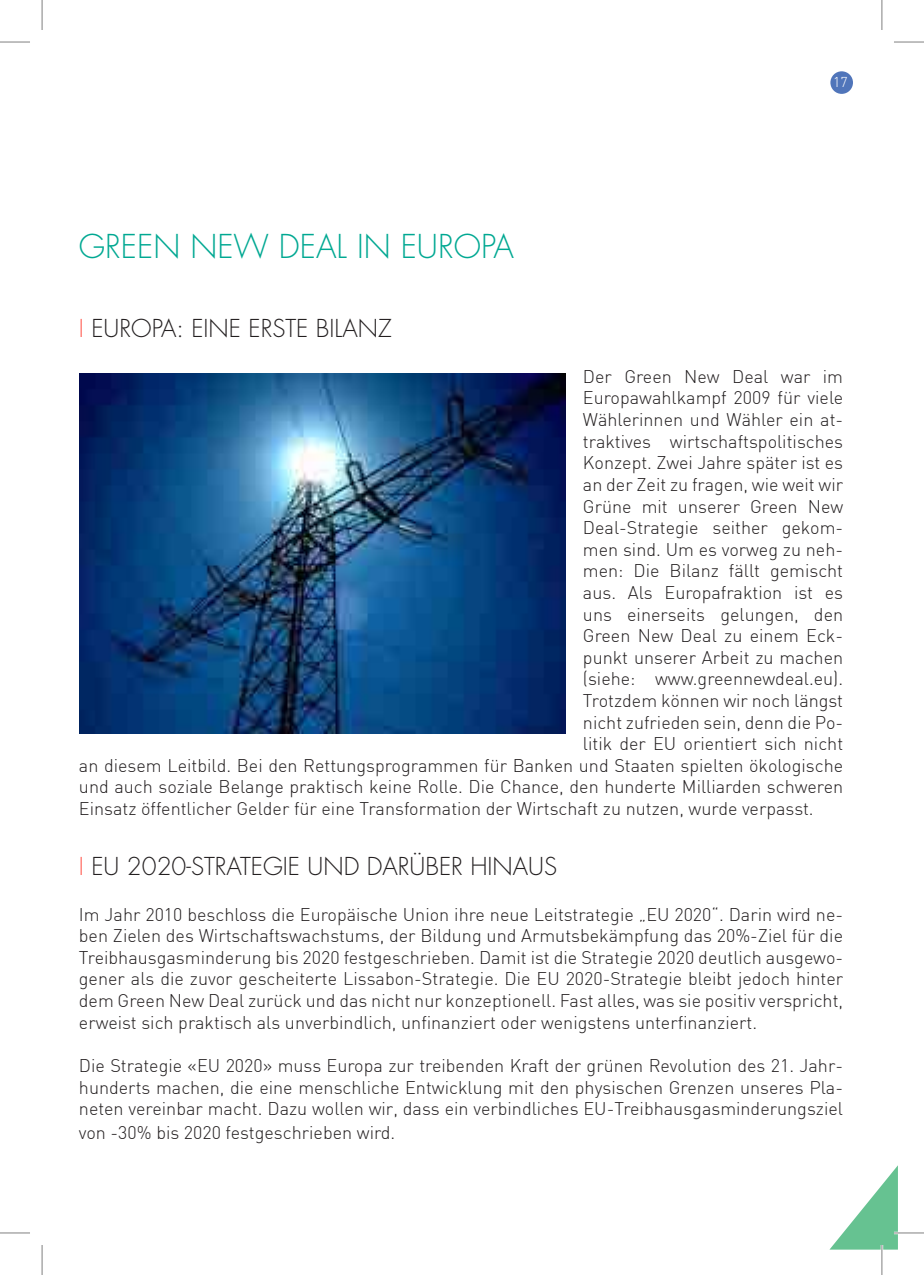
<style>
.page{position:relative;width:924px;height:1275px;background:#fff}
.page>*{position:absolute;margin:0;border:0;box-sizing:border-box;transform-origin:0 0}
.t1{font:300 32px "Futura Std";color:#00a892}
.t2{font:300 24px "Futura Std";color:#231f20}
.t3{font:300 18px/21.6px "DIN";color:#231f20;text-align:justify}
.t4{font:300 14px "DIN";color:#fff}
.s1{color:#ff6056}
</style>
<div class="page">
<img style="left:80px;top:373px;width:485px;height:360px">
<div style="left:830px;top:71px;width:22px;height:23px;background:#5075ba;border-radius:50%"></div>
<svg style="left:830px;top:1166px;width:67px;height:83px"></svg>
<hr style="left:893px;top:1231px;width:30px;height:3px;background:#fff">
<hr style="left:880px;top:1245px;width:2px;height:30px;background:#fff">
<hr style="left:881px;top:0;width:1px;height:30px;background:#000">
<hr style="left:42px;top:0;width:1px;height:30px;background:#000">
<hr style="left:893px;top:42px;width:30px;height:1px;background:#000">
<hr style="left:0;top:42px;width:30px;height:1px;background:#000">
<hr style="left:893px;top:1232px;width:30px;height:1px;background:#000">
<hr style="left:0;top:1232px;width:30px;height:1px;background:#000">
<hr style="left:881px;top:1245px;width:1px;height:30px;background:#000">
<hr style="left:42px;top:1245px;width:1px;height:30px;background:#000">
<h1 class="t1" style="left:79px;top:227px;width:436px">GREEN NEW DEAL IN EUROPA</h1>
<h2 class="t2" style="left:79px;top:314px;width:314px"><span class="s1">I</span> EUROPA: EINE ERSTE BILANZ</h2>
<p class="t4" style="left:832px;top:73px;width:16px">17</p>
<p class="t3" style="left:582px;top:365px;width:261px">Der Green New Deal war im</p>
<p class="t3" style="left:582px;top:387px;width:261px">Europawahlkampf 2009 für viele</p>
<p class="t3" style="left:582px;top:408px;width:261px">Wählerinnen und Wähler ein at-</p>
<p class="t3" style="left:582px;top:430px;width:261px">traktives wirtschaftspolitisches</p>
<p class="t3" style="left:582px;top:452px;width:261px">Konzept. Zwei Jahre später ist es</p>
<p class="t3" style="left:582px;top:473px;width:261px">an der Zeit zu fragen, wie weit wir</p>
<p class="t3" style="left:582px;top:495px;width:261px">Grüne mit unserer Green New</p>
<p class="t3" style="left:582px;top:516px;width:261px">Deal-Strategie seither gekom-</p>
<p class="t3" style="left:582px;top:538px;width:261px">men sind. Um es vorweg zu neh-</p>
<p class="t3" style="left:582px;top:560px;width:261px">men: Die Bilanz fällt gemischt</p>
<p class="t3" style="left:582px;top:581px;width:261px">aus. Als Europafraktion ist es</p>
<p class="t3" style="left:582px;top:603px;width:261px">uns einerseits gelungen, den</p>
<p class="t3" style="left:582px;top:624px;width:261px">Green New Deal zu einem Eck-</p>
<p class="t3" style="left:582px;top:646px;width:261px">punkt unserer Arbeit zu machen</p>
<p class="t3" style="left:582px;top:668px;width:261px">(siehe: www.greennewdeal.eu).</p>
<p class="t3" style="left:582px;top:689px;width:261px">Trotzdem können wir noch längst</p>
<p class="t3" style="left:582px;top:711px;width:261px">nicht zufrieden sein, denn die Po-</p>
<p class="t3" style="left:582px;top:732px;width:261px">litik der EU orientiert sich nicht</p>
<p class="t3" style="left:79px;top:754px;width:765px">an diesem Leitbild. Bei den Rettungsprogrammen für Banken und Staaten spielten ökologische</p>
<p class="t3" style="left:79px;top:776px;width:765px">und auch soziale Belange praktisch keine Rolle. Die Chance, den hunderte Milliarden schweren</p>
<p class="t3" style="left:79px;top:797px;width:736px">Einsatz öffentlicher Gelder für eine Transformation der Wirtschaft zu nutzen, wurde verpasst.</p>
<h2 class="t2" style="left:79px;top:851px;width:479px"><span class="s1">I</span> EU 2020-STRATEGIE UND DARÜBER HINAUS</h2>
<p class="t3" style="left:79px;top:903px;width:765px">Im Jahr 2010 beschloss die Europäische Union ihre neue Leitstrategie „EU 2020“. Darin wird ne&shy;ben Zielen des Wirtschaftswachstums, der Bildung und Armutsbekämpfung das 20%-Ziel für die Treibhausgasminderung bis 2020 festgeschrieben. Damit ist die Strategie 2020 deutlich ausgewo&shy;gener als die zuvor gescheiterte Lissabon-Strategie. Die EU 2020-Strategie bleibt jedoch hinter dem Green New Deal zurück und das nicht nur konzeptionell. Fast alles, was sie positiv verspricht, erweist sich praktisch als unverbindlich, unfinanziert oder wenigstens unterfinanziert.</p>
<p class="t3" style="left:79px;top:1054px;width:765px">Die Strategie «EU 2020» muss Europa zur treibenden Kraft der grünen Revolution des 21. Jahr&shy;hunderts machen, die eine menschliche Entwicklung mit den physischen Grenzen unseres Pla&shy;neten vereinbar macht. Dazu wollen wir, dass ein verbindliches EU-Treibhausgasminderungsziel</p>
<p class="t3" style="left:79px;top:1121px;width:318px">von -30% bis 2020 festgeschrieben wird.</p>
</div>
